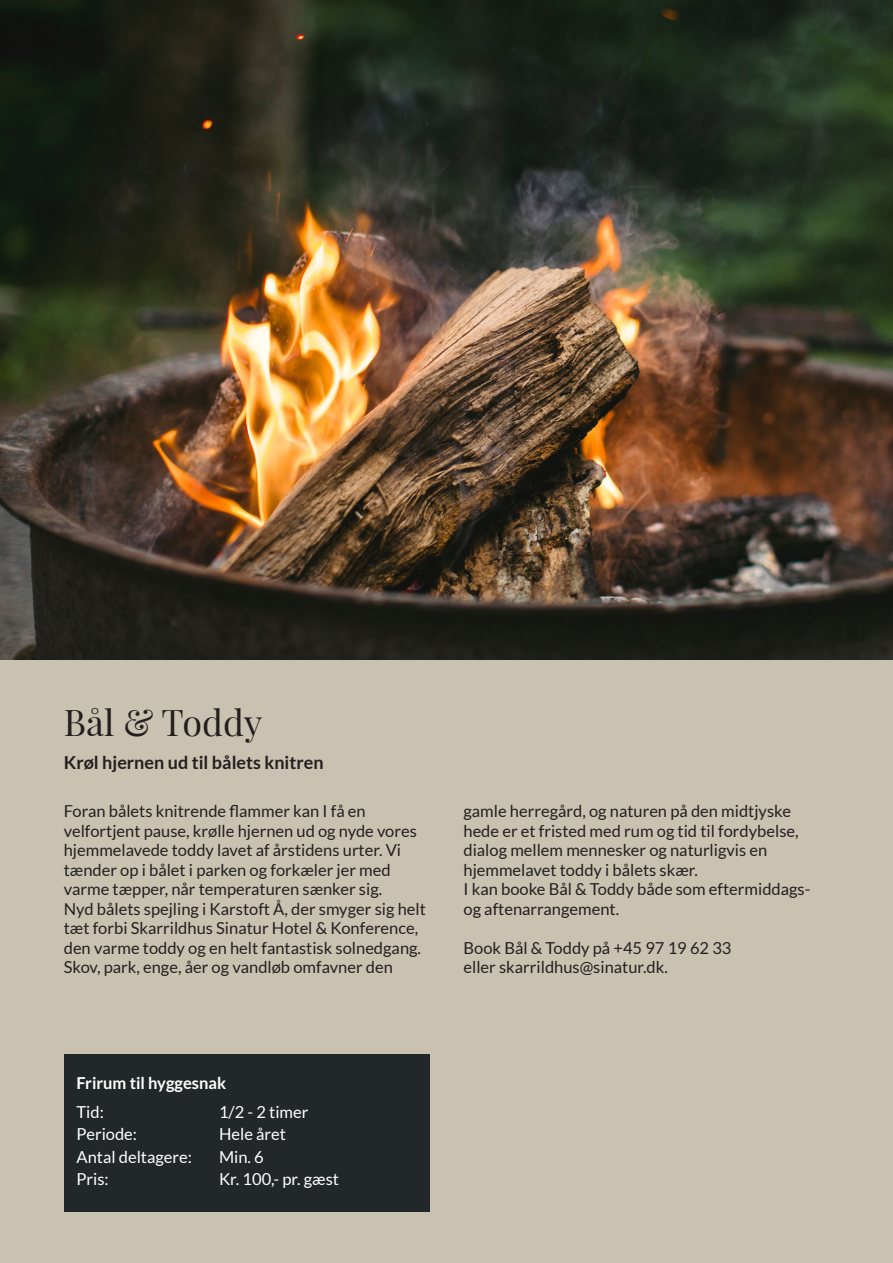
<style>
.page{position:relative;width:893px;height:1263px;background:#fff}
.page>*{position:absolute;margin:0;border:0;box-sizing:border-box;transform-origin:0 0}
.t1{font:36px "Playfair Display";color:#231f20}
.t2{font:700 18px "Lato";color:#231f20}
.t3{font:16.5px/19.5px "Lato";color:#231f20}
.t4{font:16.5px "Lato";color:#fff}
.t5{font:700 16.5px "Lato";color:#fff}
</style>
<div class="page">
<div style="left:0;top:659px;width:893px;height:604px;background:#cac2b0"></div>
<div style="left:64px;top:1054px;width:365px;height:158px;background:#222729"></div>
<img style="left:0;top:0;width:893px;height:659px">
<p class="t1" style="left:64px;top:700px;width:200px">Bål &amp; Toddy</p>
<p class="t2" style="left:64px;top:752px;width:261px">Krøl hjernen ud til bålets knitren</p>
<p class="t3" style="left:64px;top:801px;width:303px">Foran bålets knitrende flammer kan I få en</p>
<p class="t3" style="left:64px;top:821px;width:355px">velfortjent pause, krølle hjernen ud og nyde vores hjemmelavede toddy lavet af årstidens urter. Vi tænder op i bålet i parken og forkæler jer med varme tæpper, når temperaturen sænker sig.</p>
<p class="t3" style="left:64px;top:899px;width:364px">Nyd bålets spejling i Karstoft Å, der smyger sig helt tæt forbi Skarrildhus Sinatur Hotel &amp; Konference, den varme toddy og en helt fantastisk solnedgang.<br>Skov, park, enge, åer og vandløb omfavner den</p>
<p class="t3" style="left:463px;top:801px;width:337px">gamle herregård, og naturen på den midtjyske hede er et fristed med rum og tid til fordybelse,</p>
<p class="t3" style="left:463px;top:840px;width:305px">dialog mellem mennesker og naturligvis en</p>
<p class="t3" style="left:463px;top:860px;width:236px">hjemmelavet toddy i bålets skær.</p>
<p class="t3" style="left:463px;top:879px;width:348px">I kan booke Bål &amp; Toddy både som eftermiddags&shy;og aftenarrangement.</p>
<p class="t3" style="left:463px;top:938px;width:270px">Book Bål &amp; Toddy på +45 97 19 62 33</p>
<p class="t3" style="left:463px;top:957px;width:206px">eller skarrildhus@sinatur.dk.</p>
<p class="t5" style="left:77px;top:1074px;width:151px">Frirum til hyggesnak</p>
<p class="t4" style="left:77px;top:1102px;width:29px">Tid:</p>
<p class="t4" style="left:219px;top:1102px;width:91px">1/2 - 2 timer</p>
<p class="t4" style="left:77px;top:1125px;width:62px">Periode:</p>
<p class="t4" style="left:219px;top:1125px;width:68px">Hele året</p>
<p class="t4" style="left:77px;top:1147px;width:117px">Antal deltagere:</p>
<p class="t4" style="left:219px;top:1147px;width:46px">Min. 6</p>
<p class="t4" style="left:77px;top:1170px;width:34px">Pris:</p>
<p class="t4" style="left:219px;top:1170px;width:122px">Kr. 100,- pr. gæst</p>
</div>
